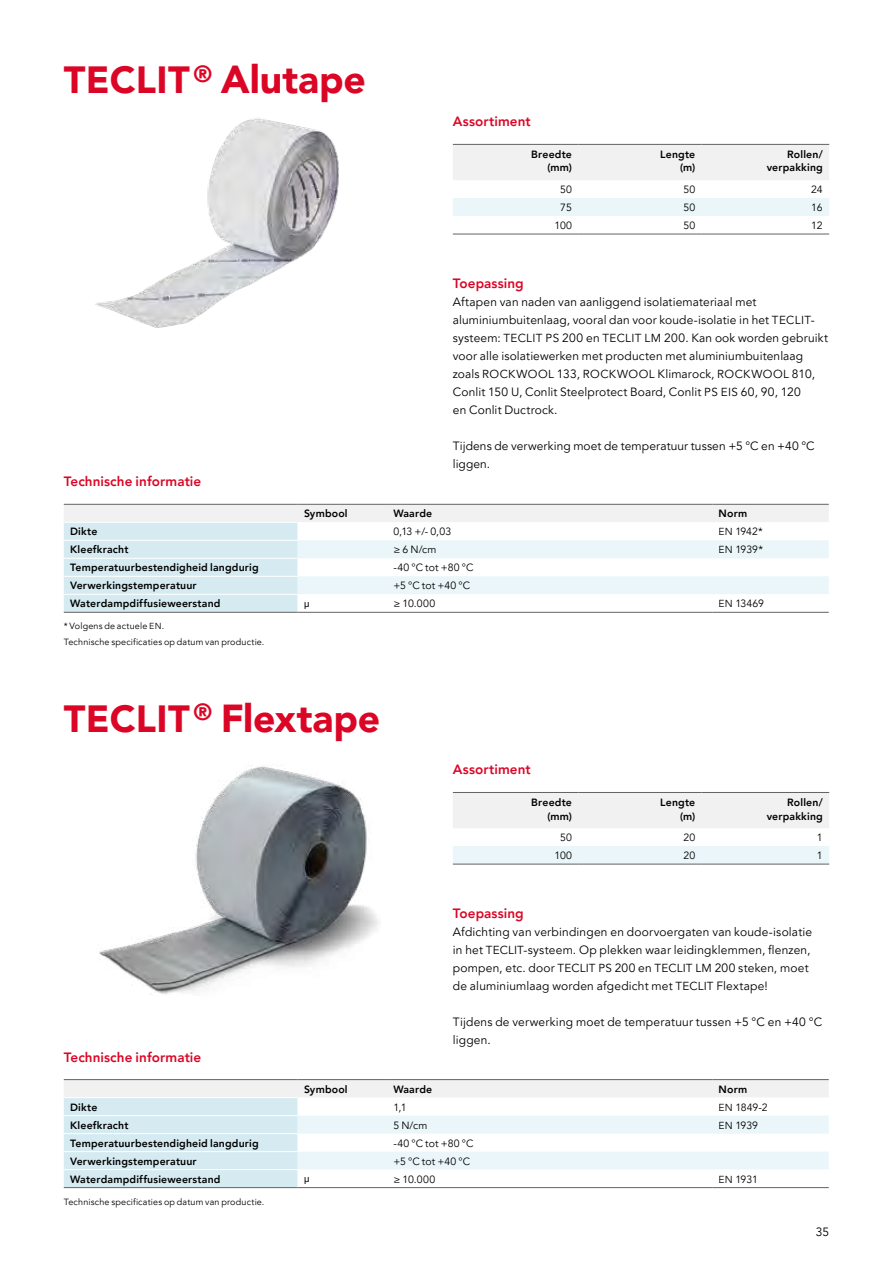
<style>
.page{position:relative;width:893px;height:1263px;background:#fff}
.page>*{position:absolute;margin:0;border:0;box-sizing:border-box;transform-origin:0 0}
.t1{font:900 39px "Avenir LT Pro";color:#db0626}
.t2{font:800 13.5px "Avenir LT Pro";letter-spacing:.005em;color:#db0626}
.t3{font:12px/18px "Avenir LT Pro";letter-spacing:.015em;color:#000}
.t4{font:11.7px "Avenir LT Pro";letter-spacing:.035em;color:#000}
.t5{font:800 10.5px/13.5px "Avenir LT Pro";letter-spacing:.015em;color:#000;text-align:right}
.t6{font:10.5px "Avenir LT Pro";color:#000}
.t7{font:9.6px "Arial Unicode MS";color:#000}
.t8{font:9px/15.6px "Avenir LT Pro";letter-spacing:.02em;color:#000}
.s1{font-size:37.8px}
.s2{font-size:11.7px}
.s3{font-size:12px}
.s4{font-size:10.2px}
.s5{font-size:8.7px}
</style>
<div class="page">
<img style="left:99px;top:765px;width:280px;height:230px">
<svg style="left:64px;top:1080px;width:765px;height:107px"></svg>
<hr style="left:64px;top:1187px;width:234px;height:1px;background:#646363">
<hr style="left:298px;top:1187px;width:89px;height:1px;background:#646363">
<hr style="left:387px;top:1187px;width:325px;height:1px;background:#646363">
<hr style="left:712px;top:1187px;width:117px;height:1px;background:#646363">
<hr style="left:64px;top:1079px;width:234px;height:1px;background:#646363">
<hr style="left:298px;top:1079px;width:89px;height:1px;background:#646363">
<hr style="left:387px;top:1079px;width:325px;height:1px;background:#646363">
<hr style="left:712px;top:1079px;width:117px;height:1px;background:#646363">
<hr style="left:64px;top:1097px;width:234px;height:1px;background:#fff">
<hr style="left:64px;top:1115px;width:234px;height:1px;background:#fff">
<hr style="left:64px;top:1133px;width:234px;height:1px;background:#fff">
<hr style="left:64px;top:1151px;width:234px;height:1px;background:#fff">
<hr style="left:64px;top:1169px;width:234px;height:1px;background:#fff">
<svg style="left:453px;top:793px;width:376px;height:71px"></svg>
<hr style="left:453px;top:792px;width:125px;height:1px;background:#646363">
<hr style="left:578px;top:792px;width:124px;height:1px;background:#646363">
<hr style="left:702px;top:792px;width:127px;height:1px;background:#646363">
<hr style="left:453px;top:864px;width:125px;height:1px;background:#646363">
<hr style="left:578px;top:864px;width:124px;height:1px;background:#646363">
<hr style="left:702px;top:864px;width:127px;height:1px;background:#646363">
<img style="left:95px;top:118px;width:244px;height:210px">
<svg style="left:453px;top:145px;width:376px;height:71px"></svg>
<hr style="left:453px;top:144px;width:125px;height:1px;background:#646363">
<hr style="left:578px;top:144px;width:124px;height:1px;background:#646363">
<hr style="left:702px;top:144px;width:127px;height:1px;background:#646363">
<hr style="left:453px;top:234px;width:125px;height:1px;background:#646363">
<hr style="left:578px;top:234px;width:124px;height:1px;background:#646363">
<hr style="left:702px;top:234px;width:127px;height:1px;background:#646363">
<svg style="left:64px;top:505px;width:765px;height:107px"></svg>
<hr style="left:64px;top:612px;width:234px;height:1px;background:#646363">
<hr style="left:298px;top:612px;width:89px;height:1px;background:#646363">
<hr style="left:387px;top:612px;width:325px;height:1px;background:#646363">
<hr style="left:712px;top:612px;width:117px;height:1px;background:#646363">
<hr style="left:64px;top:504px;width:234px;height:1px;background:#646363">
<hr style="left:298px;top:504px;width:89px;height:1px;background:#646363">
<hr style="left:387px;top:504px;width:325px;height:1px;background:#646363">
<hr style="left:712px;top:504px;width:117px;height:1px;background:#646363">
<hr style="left:64px;top:522px;width:234px;height:1px;background:#fff">
<hr style="left:64px;top:540px;width:234px;height:1px;background:#fff">
<hr style="left:64px;top:558px;width:234px;height:1px;background:#fff">
<hr style="left:64px;top:576px;width:234px;height:1px;background:#fff">
<hr style="left:64px;top:594px;width:234px;height:1px;background:#fff">
<h1 class="t1" style="left:64px;top:56px;width:303px"><span class="s1">TECLIT</span> <sup>®</sup> Alutape</h1>
<p class="t2" style="left:64px;top:473px;width:139px">Technische informatie</p>
<p class="t2" style="left:453px;top:113px;width:79px">Assortiment</p>
<p class="t5" style="left:531px;top:148px;width:42px">Breedte (mm)</p>
<p class="t5" style="left:660px;top:148px;width:37px">Lengte (m)</p>
<p class="t5" style="left:767px;top:148px;width:58px">Rollen/ verpakking</p>
<p class="t6" style="left:560px;top:183px;width:13px">50</p>
<p class="t6" style="left:684px;top:183px;width:13px">50</p>
<p class="t6" style="left:811px;top:183px;width:13px">24</p>
<p class="t6" style="left:560px;top:201px;width:13px">75</p>
<p class="t6" style="left:684px;top:201px;width:13px">50</p>
<p class="t6" style="left:811px;top:201px;width:13px">16</p>
<p class="t6" style="left:554px;top:219px;width:19px">100</p>
<p class="t6" style="left:684px;top:219px;width:13px">50</p>
<p class="t6" style="left:811px;top:219px;width:13px">12</p>
<p class="t2" style="left:453px;top:275px;width:72px">Toepassing</p>
<p class="t3" style="left:453px;top:293px;width:377px">Aftapen van naden van aanliggend isolatiemateriaal met aluminiumbuitenlaag, vooral dan voor koude-isolatie in het <span class="s2">TECLIT&shy;</span>systeem: <span class="s2">TECLIT PS</span> 200 en <span class="s2">TECLIT LM</span> 200. Kan ook worden gebruikt voor alle isolatiewerken met producten met aluminiumbuitenlaag</p>
<p class="t4" style="left:453px;top:367px;width:364px"><span class="s3">zoals</span> ROCKWOOL <span class="s3">133,</span> ROCKWOOL <span class="s3">Klimarock,</span> ROCKWOOL <span class="s3">810,</span></p>
<p class="t3" style="left:453px;top:383px;width:349px">Conlit 150 U, Conlit Steelprotect Board, Conlit <span class="s2">PS EIS</span> 60, 90, 120 en Conlit Ductrock.</p>
<p class="t3" style="left:453px;top:437px;width:363px">Tijdens de verwerking moet de temperatuur tussen +5 °C en +40 °C liggen.</p>
<p class="t5" style="left:304px;top:507px;width:45px">Symbool</p>
<p class="t5" style="left:393px;top:507px;width:40px">Waarde</p>
<p class="t5" style="left:719px;top:507px;width:30px">Norm</p>
<p class="t5" style="left:70px;top:525px;width:29px">Dikte</p>
<p class="t6" style="left:393px;top:525px;width:59px">0,13 +/- 0,03</p>
<p class="t6" style="left:719px;top:525px;width:46px"><span class="s4">EN</span> 1942*</p>
<p class="t5" style="left:70px;top:543px;width:60px">Kleefkracht</p>
<p class="t6" style="left:393px;top:543px;width:45px">≥ 6 N/cm</p>
<p class="t6" style="left:719px;top:543px;width:46px"><span class="s4">EN</span> 1939*</p>
<p class="t5" style="left:70px;top:561px;width:190px">Temperatuurbestendigheid langdurig</p>
<p class="t6" style="left:393px;top:561px;width:82px">-40 °C tot +80 °C</p>
<p class="t5" style="left:70px;top:579px;width:128px">Verwerkingstemperatuur</p>
<p class="t6" style="left:393px;top:579px;width:78px">+5 °C tot +40 °C</p>
<p class="t5" style="left:70px;top:597px;width:152px">Waterdampdiffusieweerstand</p>
<p class="t7" style="left:304px;top:597px;width:7px">μ</p>
<p class="t6" style="left:393px;top:597px;width:43px">≥ 10.000</p>
<p class="t6" style="left:719px;top:597px;width:47px"><span class="s4">EN</span> 13469</p>
<p class="t8" style="left:64px;top:619px;width:202px">* Volgens de actuele <span class="s5">EN</span>.<br>Technische specificaties op datum van productie.</p>
<h1 class="t1" style="left:64px;top:694px;width:318px"><span class="s1">TECLIT</span> <sup>®</sup> Flextape</h1>
<p class="t2" style="left:64px;top:1049px;width:139px">Technische informatie</p>
<p class="t2" style="left:453px;top:761px;width:79px">Assortiment</p>
<p class="t5" style="left:531px;top:796px;width:42px">Breedte (mm)</p>
<p class="t5" style="left:660px;top:796px;width:37px">Lengte (m)</p>
<p class="t5" style="left:767px;top:796px;width:58px">Rollen/ verpakking</p>
<p class="t6" style="left:560px;top:831px;width:13px">50</p>
<p class="t6" style="left:684px;top:831px;width:13px">20</p>
<p class="t6" style="left:817px;top:831px;width:7px">1</p>
<p class="t6" style="left:554px;top:849px;width:19px">100</p>
<p class="t6" style="left:684px;top:849px;width:13px">20</p>
<p class="t6" style="left:817px;top:849px;width:7px">1</p>
<p class="t2" style="left:453px;top:905px;width:72px">Toepassing</p>
<p class="t3" style="left:453px;top:923px;width:361px">Afdichting van verbindingen en doorvoergaten van koude-isolatie in het <span class="s2">TECLIT</span>-systeem. Op plekken waar leidingklemmen, flenzen, pompen, etc. door <span class="s2">TECLIT PS</span> 200 en <span class="s2">TECLIT LM</span> 200 steken, moet de aluminiumlaag worden afgedicht met <span class="s2">TECLIT</span> Flextape!</p>
<p class="t3" style="left:453px;top:1013px;width:371px">Tijdens de verwerking moet de temperatuur tussen +5 °C en +40 °C liggen.</p>
<p class="t5" style="left:304px;top:1082px;width:45px">Symbool</p>
<p class="t5" style="left:393px;top:1082px;width:40px">Waarde</p>
<p class="t5" style="left:719px;top:1082px;width:30px">Norm</p>
<p class="t5" style="left:70px;top:1100px;width:29px">Dikte</p>
<p class="t6" style="left:393px;top:1101px;width:15px">1,1</p>
<p class="t6" style="left:719px;top:1101px;width:50px"><span class="s4">EN</span> 1849-2</p>
<p class="t5" style="left:70px;top:1118px;width:60px">Kleefkracht</p>
<p class="t6" style="left:393px;top:1119px;width:35px">5 N/cm</p>
<p class="t6" style="left:719px;top:1119px;width:41px"><span class="s4">EN</span> 1939</p>
<p class="t5" style="left:70px;top:1136px;width:190px">Temperatuurbestendigheid langdurig</p>
<p class="t6" style="left:393px;top:1137px;width:82px">-40 °C tot +80 °C</p>
<p class="t5" style="left:70px;top:1154px;width:128px">Verwerkingstemperatuur</p>
<p class="t6" style="left:393px;top:1155px;width:78px">+5 °C tot +40 °C</p>
<p class="t5" style="left:70px;top:1172px;width:152px">Waterdampdiffusieweerstand</p>
<p class="t7" style="left:304px;top:1172px;width:7px">μ</p>
<p class="t6" style="left:393px;top:1173px;width:43px">≥ 10.000</p>
<p class="t6" style="left:719px;top:1173px;width:41px"><span class="s4">EN</span> 1931</p>
<p class="t8" style="left:64px;top:1194px;width:202px">Technische specificaties op datum van productie.</p>
<p class="t3" style="left:816px;top:1223px;width:15px">35</p>
</div>
